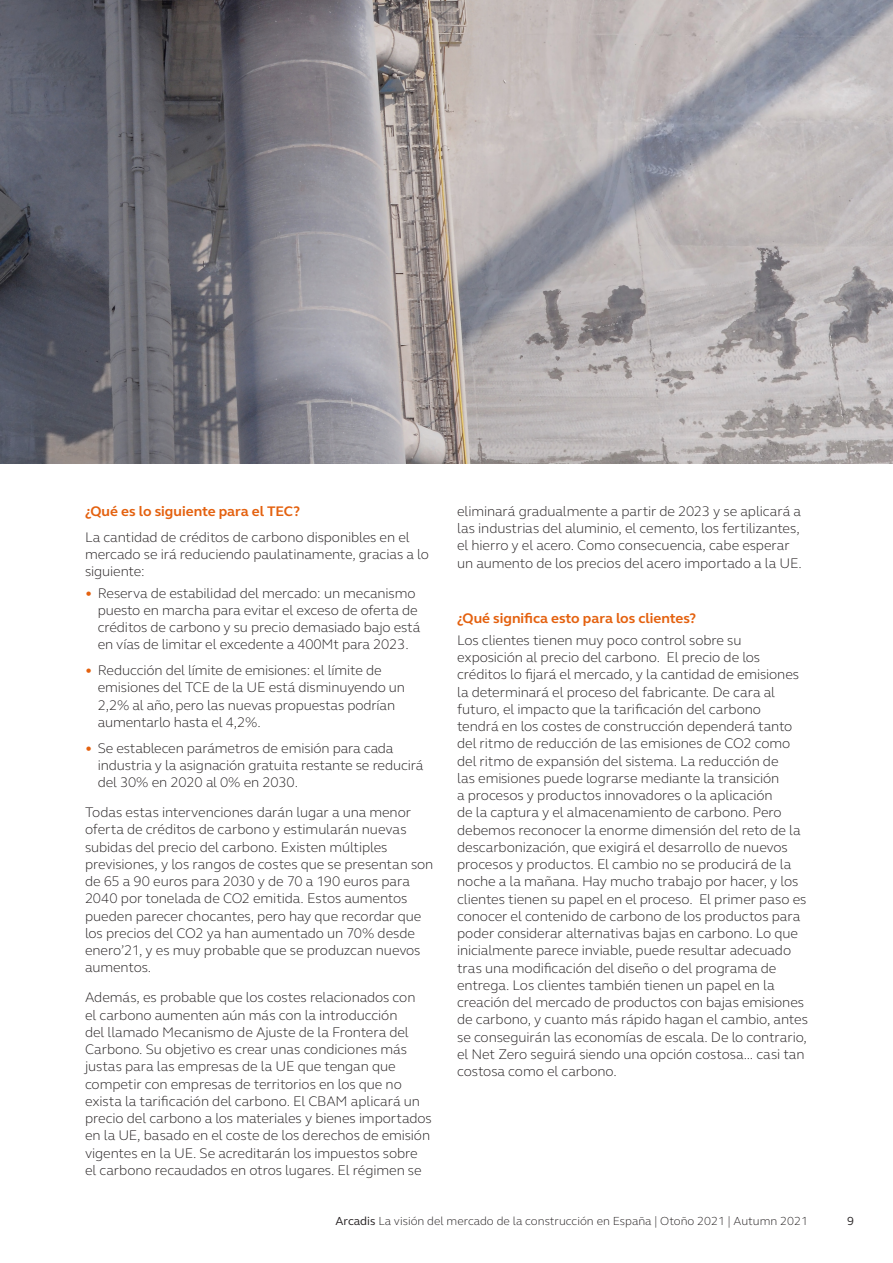
<style>
.page{position:relative;width:893px;height:1263px;background:#fff}
.page>*{position:absolute;margin:0;border:0;box-sizing:border-box;transform-origin:0 0}
.body_text_-_space_af{font:300 14.25px/17.2px "FS Elliot Pro";letter-spacing:-.005em;color:#231f20}
.body_text_-_space_af-2{font:700 14.25px "FS Elliot Pro";color:#e4610f}
.t1{font:300 12px "FS Elliot Pro";color:#231f20}
.t2{font:12px "FS Elliot Pro";color:#231f20}
.s1{font-size:15px;color:#e4610f}
.s2{font-weight:400}
</style>
<div class="page">
<svg style="left:0;top:0;width:893px;height:463px;background:#969297"></svg>
<p class="body_text_-_space_af-2" style="left:85px;top:501px;width:216px">¿Qué es lo siguiente para el TEC?</p>
<p class="body_text_-_space_af" style="left:85px;top:528px;width:345px">La cantidad de créditos de carbono disponibles en el mercado se irá reduciendo paulatinamente, gracias a lo siguiente:</p>
<p class="body_text_-_space_af" style="left:98px;top:584px;width:324px;text-indent:-13px"><span class="s1">•</span> Reserva de estabilidad del mercado: un mecanismo puesto en marcha para evitar el exceso de oferta de créditos de carbono y su precio demasiado bajo está en vías de limitar el excedente a 400Mt para 2023.</p>
<p class="body_text_-_space_af" style="left:98px;top:661px;width:309px;text-indent:-13px"><span class="s1">•</span> Reducción del límite de emisiones: el límite de emisiones del TCE de la UE está disminuyendo un 2,2% al año, pero las nuevas propuestas podrían aumentarlo hasta el 4,2%.</p>
<p class="body_text_-_space_af" style="left:98px;top:739px;width:327px;text-indent:-13px"><span class="s1">•</span> Se establecen parámetros de emisión para cada industria y la asignación gratuita restante se reducirá del 30% en 2020 al 0% en 2030.</p>
<p class="body_text_-_space_af" style="left:85px;top:803px;width:350px">Todas estas intervenciones darán lugar a una menor oferta de créditos de carbono y estimularán nuevas subidas del precio del carbono. Existen múltiples previsiones, y los rangos de costes que se presentan son de 65 a 90 euros para 2030 y de 70 a 190 euros para 2040 por tonelada de CO2 emitida. Estos aumentos pueden parecer chocantes, pero hay que recordar que los precios del CO2 ya han aumentado un 70% desde enero’21, y es muy probable que se produzcan nuevos aumentos.</p>
<p class="body_text_-_space_af" style="left:85px;top:988px;width:348px">Además, es probable que los costes relacionados con<br>el carbono aumenten aún más con la introducción<br>del llamado Mecanismo de Ajuste de la Frontera del Carbono. Su objetivo es crear unas condiciones más justas para las empresas de la UE que tengan que competir con empresas de territorios en los que no exista la tarificación del carbono. El CBAM aplicará un precio del carbono a los materiales y bienes importados en la UE, basado en el coste de los derechos de emisión vigentes en la UE. Se acreditarán los impuestos sobre el carbono recaudados en otros lugares. El régimen se</p>
<p class="body_text_-_space_af" style="left:457px;top:502px;width:346px">eliminará gradualmente a partir de 2023 y se aplicará a las industrias del aluminio, el cemento, los fertilizantes, el hierro y el acero. Como consecuencia, cabe esperar un aumento de los precios del acero importado a la UE.</p>
<p class="body_text_-_space_af-2" style="left:457px;top:609px;width:240px">¿Qué significa esto para los clientes?</p>
<p class="body_text_-_space_af" style="left:457px;top:631px;width:352px">Los clientes tienen muy poco control sobre su exposición al precio del carbono. El precio de los créditos lo fijará el mercado, y la cantidad de emisiones la determinará el proceso del fabricante. De cara al futuro, el impacto que la tarificación del carbono<br>tendrá en los costes de construcción dependerá tanto del ritmo de reducción de las emisiones de CO2 como del ritmo de expansión del sistema. La reducción de<br>las emisiones puede lograrse mediante la transición<br>a procesos y productos innovadores o la aplicación<br>de la captura y el almacenamiento de carbono. Pero debemos reconocer la enorme dimensión del reto de la descarbonización, que exigirá el desarrollo de nuevos procesos y productos. El cambio no se producirá de la noche a la mañana. Hay mucho trabajo por hacer, y los clientes tienen su papel en el proceso. El primer paso es conocer el contenido de carbono de los productos para poder considerar alternativas bajas en carbono. Lo que inicialmente parece inviable, puede resultar adecuado tras una modificación del diseño o del programa de entrega. Los clientes también tienen un papel en la creación del mercado de productos con bajas emisiones de carbono, y cuanto más rápido hagan el cambio, antes se conseguirán las economías de escala. De lo contrario, el Net Zero seguirá siendo una opción costosa... casi tan costosa como el carbono.</p>
<p class="t1" style="left:336px;top:1212px;width:474px"><span class="s2">Arcadis</span> La visión del mercado de la construcción en España | Otoño 2021 | Autumn 2021</p>
<p class="t2" style="left:847px;top:1213px;width:8px">9</p>
</div>
